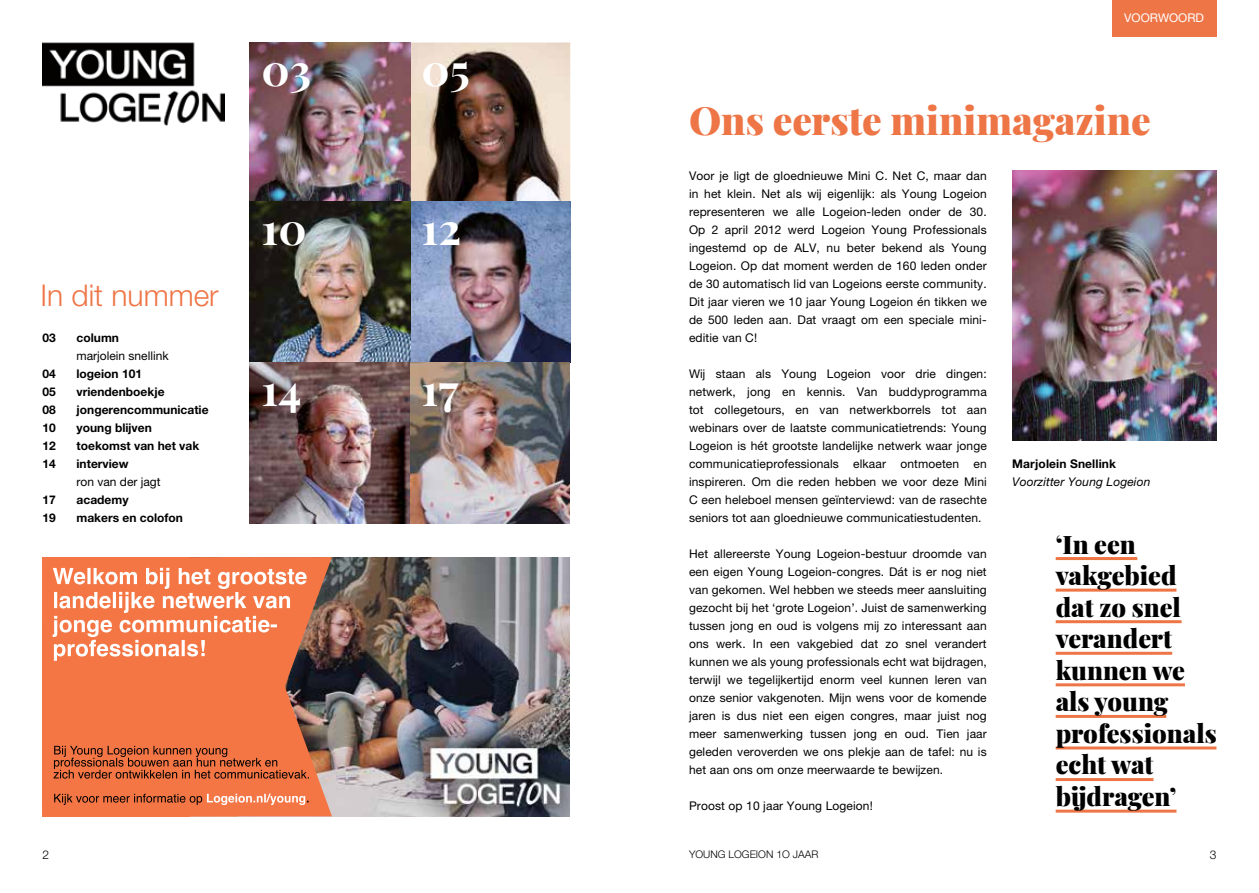
<style>
.page{position:relative;width:1259px;height:893px;background:#fff}
.page>*{position:absolute;margin:0;border:0;box-sizing:border-box;transform-origin:0 0}
.t1{font:700 43.8px "Playfair Display";color:#fff}
.t2{font:900 39px "Playfair Display";color:#ee7546}
.t3{font:300 30px "Helvetica Neue LT Pro";color:#ee7546}
.t4{font:900 25.5px/31.5px "Playfair Display";color:#000}
.t5{font:12px/18px "Helvetica Neue LT Pro";letter-spacing:.01em;color:#000;text-align:justify}
.t6{font:700 12px "Helvetica Neue LT Pro";color:#000}
.t7{font:italic 12px "Helvetica Neue LT Pro";letter-spacing:.01em;color:#000}
.t8{font:12px "Helvetica Neue LT Pro";color:#fff}
.t9{font:300 12px "Helvetica Neue LT Pro";color:#000}
.t10{font:300 10.5px "Helvetica Neue LT Pro";color:#000}
</style>
<div class="page">
<img style="left:410px;top:43px;width:160px;height:159px">
<img style="left:249px;top:43px;width:161px;height:159px">
<img style="left:249px;top:202px;width:321px;height:321px">
<img style="left:332px;top:557px;width:238px;height:259px">
<img style="left:43px;top:557px;width:289px;height:259px">
<div style="left:1111px;top:0;width:105px;height:36px;background:#ee7546"></div>
<img style="left:1012px;top:171px;width:204px;height:270px">
<hr style="left:1055px;top:746px;width:161px;height:3px;background:#ee7546">
<hr style="left:1055px;top:715px;width:111px;height:3px;background:#ee7546">
<hr style="left:1055px;top:683px;width:130px;height:3px;background:#ee7546">
<hr style="left:1055px;top:652px;width:117px;height:3px;background:#ee7546">
<hr style="left:1055px;top:620px;width:126px;height:3px;background:#ee7546">
<hr style="left:1055px;top:589px;width:121px;height:3px;background:#ee7546">
<hr style="left:1055px;top:557px;width:82px;height:3px;background:#ee7546">
<hr style="left:1055px;top:810px;width:121px;height:3px;background:#ee7546">
<hr style="left:1055px;top:778px;width:98px;height:3px;background:#ee7546">
<img style="left:43px;top:43px;width:182px;height:83px">
<h1 class="t1" style="left:262px;top:35px;width:51px">03</h1>
<h1 class="t1" style="left:421px;top:35px;width:50px">05</h1>
<h3 class="t3" style="left:40px;top:277px;width:180px">In dit nummer</h3>
<p class="t6" style="left:43px;top:330px;width:15px">03</p>
<p class="t6" style="left:77px;top:330px;width:44px">column</p>
<p class="t5" style="left:77px;top:347px;width:94px">marjolein snellink</p>
<p class="t6" style="left:43px;top:366px;width:15px">04</p>
<p class="t6" style="left:77px;top:366px;width:67px">logeion 101</p>
<p class="t6" style="left:43px;top:384px;width:15px">05</p>
<p class="t6" style="left:77px;top:384px;width:90px">vriendenboekje</p>
<p class="t6" style="left:43px;top:402px;width:15px">08</p>
<p class="t6" style="left:77px;top:402px;width:133px">jongerencommunicatie</p>
<p class="t6" style="left:43px;top:420px;width:15px">10</p>
<p class="t6" style="left:77px;top:420px;width:77px">young blijven</p>
<p class="t6" style="left:43px;top:438px;width:15px">12</p>
<p class="t6" style="left:77px;top:438px;width:124px">toekomst van het vak</p>
<p class="t6" style="left:43px;top:456px;width:15px">14</p>
<p class="t6" style="left:77px;top:456px;width:53px">interview</p>
<p class="t5" style="left:77px;top:473px;width:86px">ron van der jagt</p>
<p class="t6" style="left:43px;top:492px;width:15px">17</p>
<p class="t6" style="left:77px;top:492px;width:53px">academy</p>
<p class="t6" style="left:43px;top:510px;width:15px">19</p>
<p class="t6" style="left:77px;top:510px;width:108px">makers en colofon</p>
<h1 class="t1" style="left:262px;top:194px;width:47px">10</h1>
<h1 class="t1" style="left:421px;top:194px;width:41px">12</h1>
<h1 class="t1" style="left:262px;top:355px;width:41px">14</h1>
<h1 class="t1" style="left:421px;top:355px;width:38px">17</h1>
<p class="t8" style="left:1124px;top:11px;width:81px">VOORWOORD</p>
<h2 class="t2" style="left:689px;top:90px;width:463px">Ons eerste minimagazine</h2>
<p class="t5" style="left:689px;top:167px;width:299px">Voor je ligt de gloednieuwe Mini C. Net C, maar dan in het klein. Net als wij eigenlijk: als Young Logeion representeren we alle Logeion-leden onder de 30.<br>Op 2 april 2012 werd Logeion Young Professionals ingestemd op de ALV, nu beter bekend als Young Logeion. Op dat moment werden de 160 leden onder de 30 automatisch lid van Logeions eerste community.<br>Dit jaar vieren we 10 jaar Young Logeion én tikken we de 500 leden aan. Dat vraagt om een speciale mini&shy;editie van C!</p>
<p class="t5" style="left:689px;top:365px;width:299px">Wij staan als Young Logeion voor drie dingen: netwerk, jong en kennis. Van buddyprogramma tot collegetours, en van netwerkborrels tot aan webinars over de laatste communicatietrends: Young Logeion is hét grootste landelijke netwerk waar jonge communicatieprofessionals elkaar ontmoeten en inspireren. Om die reden hebben we voor deze Mini C een heleboel mensen geïnterviewd: van de rasechte seniors tot aan gloednieuwe communicatiestudenten.</p>
<p class="t5" style="left:689px;top:545px;width:299px">Het allereerste Young Logeion-bestuur droomde van een eigen Young Logeion-congres. Dát is er nog niet van gekomen. Wel hebben we steeds meer aansluiting gezocht bij het ‘grote Logeion’. Juist de samenwerking tussen jong en oud is volgens mij zo interessant aan ons werk. In een vakgebied dat zo snel verandert kunnen we als young professionals echt wat bijdragen, terwijl we tegelijkertijd enorm veel kunnen leren van onze senior vakgenoten. Mijn wens voor de komende jaren is dus niet een eigen congres, maar juist nog meer samenwerking tussen jong en oud. Tien jaar geleden veroverden we ons plekje aan de tafel: nu is het aan ons om onze meerwaarde te bewijzen.</p>
<p class="t5" style="left:689px;top:797px;width:185px">Proost op 10 jaar Young Logeion!</p>
<p class="t6" style="left:1012px;top:456px;width:105px">Marjolein Snellink</p>
<p class="t7" style="left:1012px;top:475px;width:140px">Voorzitter Young Logeion</p>
<h3 class="t4" style="left:1055px;top:526px;width:163px">‘In een vakgebied dat zo snel verandert kunnen we als young professionals echt wat bijdragen’</h3>
<p class="t9" style="left:43px;top:847px;width:8px">2</p>
<p class="t10" style="left:689px;top:848px;width:131px">YOUNG LOGEION 1O JAAR</p>
<p class="t9" style="left:1209px;top:847px;width:8px">3</p>
</div>
